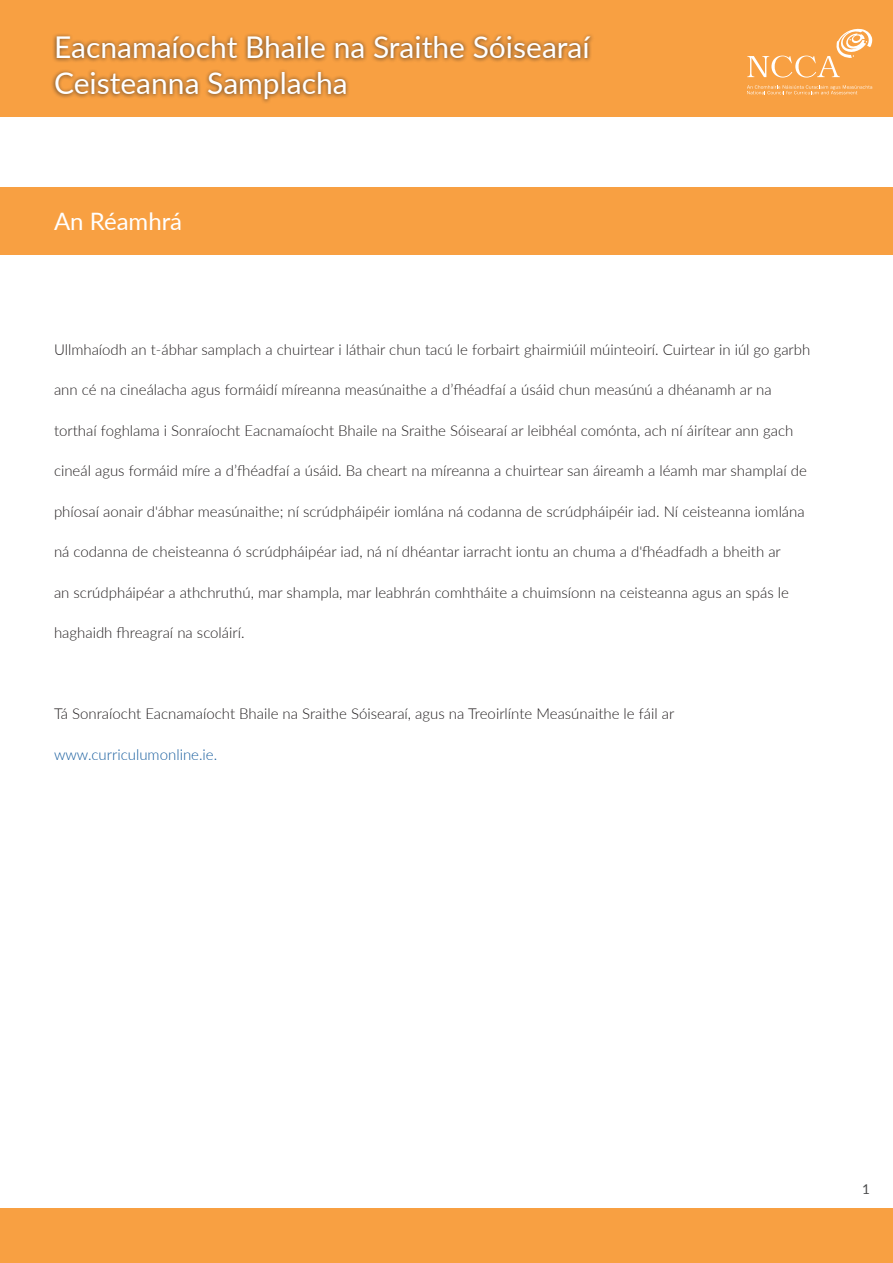
<style>
.page{position:relative;width:893px;height:1263px;background:#fff}
.page>*{position:absolute;margin:0;border:0;box-sizing:border-box;transform-origin:0 0}
.t1{font:30px/36px "Lato";color:#fff}
.t2{font:24px "Lato";color:#fff}
.t3{font:300 15px "Lato";color:#231f20}
.t4{font:300 15px "Lato";color:#175d9e}
.t5{font:13.5px "Lato";color:#4b4c4d}
</style>
<div class="page">
<div style="left:0;top:0;width:893px;height:116px;background:#f8a042"></div>
<svg style="left:747px;top:85px;width:125px;height:9px"></svg>
<svg style="left:747px;top:28px;width:125px;height:50px"></svg>
<div style="left:51px;top:32px;width:544px;height:72px;background:#231f20;opacity:.73"></div>
<div style="left:0;top:1209px;width:893px;height:54px;background:#f8a042"></div>
<div style="left:0;top:187px;width:893px;height:68px;background:#f8a042"></div>
<h1 class="t1" style="left:54px;top:27px;width:537px">Eacnamaíocht Bhaile na Sraithe Sóisearaí<br>Ceisteanna Samplacha</h1>
<p class="t2" style="left:54px;top:204px;width:130px">An Réamhrá</p>
<p class="t3" style="left:54px;top:339px;width:758px">Ullmhaíodh an t-ábhar samplach a chuirtear i láthair chun tacú le forbairt ghairmiúil múinteoirí. Cuirtear in iúl go garbh</p>
<p class="t3" style="left:54px;top:379px;width:719px">ann cé na cineálacha agus formáidí míreanna measúnaithe a d’fhéadfaí a úsáid chun measúnú a dhéanamh ar na</p>
<p class="t3" style="left:54px;top:420px;width:741px">torthaí foghlama i Sonraíocht Eacnamaíocht Bhaile na Sraithe Sóisearaí ar leibhéal comónta, ach ní áirítear ann gach</p>
<p class="t3" style="left:54px;top:460px;width:754px">cineál agus formáid míre a d’fhéadfaí a úsáid. Ba cheart na míreanna a chuirtear san áireamh a léamh mar shamplaí de</p>
<p class="t3" style="left:54px;top:501px;width:752px">phíosaí aonair d'ábhar measúnaithe; ní scrúdpháipéir iomlána ná codanna de scrúdpháipéir iad. Ní ceisteanna iomlána</p>
<p class="t3" style="left:54px;top:541px;width:728px">ná codanna de cheisteanna ó scrúdpháipéar iad, ná ní dhéantar iarracht iontu an chuma a d'fhéadfadh a bheith ar</p>
<p class="t3" style="left:54px;top:582px;width:736px">an scrúdpháipéar a athchruthú, mar shampla, mar leabhrán comhtháite a chuimsíonn na ceisteanna agus an spás le</p>
<p class="t3" style="left:54px;top:622px;width:192px">haghaidh fhreagraí na scoláirí.</p>
<p class="t3" style="left:54px;top:703px;width:622px">Tá Sonraíocht Eacnamaíocht Bhaile na Sraithe Sóisearaí, agus na Treoirlínte Measúnaithe le fáil ar</p>
<p class="t4" style="left:54px;top:744px;width:165px">www.curriculumonline.ie.</p>
<p class="t5" style="left:862px;top:1180px;width:9px">1</p>
</div>
